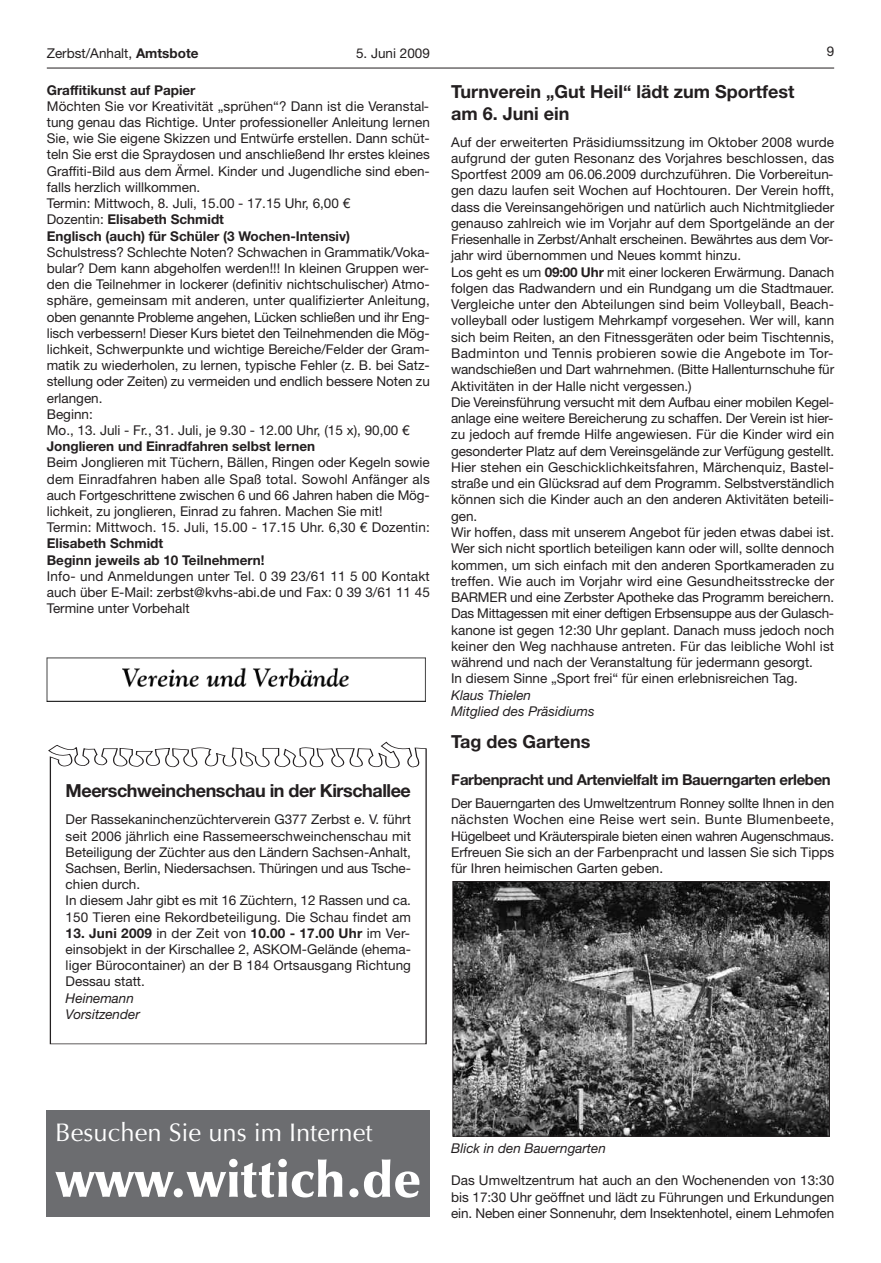
<style>
.page{position:relative;width:881px;height:1263px;background:#fff}
.page>*{position:absolute;margin:0;border:0;box-sizing:border-box;transform-origin:0 0}
.t1{font:900 51px "Optima";letter-spacing:-.005em;color:#fff}
.t2{font:25.5px "Optima";color:#fff}
.t3{font:700 18px/21.6px "Helvetica Neue LT";color:#231f20}
.t4{font:700 18px "Helvetica Neue LT";letter-spacing:-.025em;color:#231f20}
.t5{font:700 15px "Helvetica Neue LT";letter-spacing:-.025em;color:#231f20}
.t6{font:13.5px/16.2px "Helvetica Neue LT";color:#231f20}
.t7{font:700 13.5px/16.2px "Helvetica Neue LT";color:#231f20}
.t8{font:italic 13.5px/16.2px "Helvetica Neue LT";color:#231f20}
.s1{font-weight:700}
</style>
<div class="page">
<img style="left:454px;top:883px;width:373px;height:251px">
<div style="left:452px;top:881px;width:377px;height:255px;border:1px solid #231f20"></div>
<hr style="left:47px;top:68px;width:786px;height:1px;background:#231f20">
<img style="left:47px;top:658px;width:378px;height:44px">
<svg style="left:48px;top:741px;width:379px;height:303px"></svg>
<div style="left:47px;top:1110px;width:382px;height:106px;background:#6c6d70"></div>
<p class="t6" style="left:47px;top:46px;width:153px">Zerbst/Anhalt, <span class="s1">Amtsbote</span></p>
<p class="t6" style="left:356px;top:46px;width:75px">5. Juni 2009</p>
<p class="t6" style="left:826px;top:45px;width:9px">9</p>
<h3 class="t3" style="left:451px;top:82px;width:345px">Turnverein „Gut Heil“ lädt zum Sportfest am 6. Juni ein</h3>
<p class="t6" style="left:451px;top:135px;width:384px">Auf der erweiterten Präsidiumssitzung im Oktober 2008 wurde aufgrund der guten Resonanz des Vorjahres beschlossen, das Sportfest 2009 am 06.06.2009 durchzuführen. Die Vorbereitun&shy;gen dazu laufen seit Wochen auf Hochtouren. Der Verein hofft, dass die Vereinsangehörigen und natürlich auch Nichtmitglieder genauso zahlreich wie im Vorjahr auf dem Sportgelände an der Friesenhalle in Zerbst/Anhalt erscheinen. Bewährtes aus dem Vor&shy;jahr wird übernommen und Neues kommt hinzu.<br>Los geht es um <span class="s1">09:00 Uhr</span> mit einer lockeren Erwärmung. Danach folgen das Radwandern und ein Rundgang um die Stadtmauer.<br>Vergleiche unter den Abteilungen sind beim Volleyball, Beach&shy;volleyball oder lustigem Mehrkampf vorgesehen. Wer will, kann sich beim Reiten, an den Fitnessgeräten oder beim Tischtennis, Badminton und Tennis probieren sowie die Angebote im Tor&shy;wandschießen und Dart wahrnehmen. (Bitte Hallenturnschuhe für Aktivitäten in der Halle nicht vergessen.)<br>Die Vereinsführung versucht mit dem Aufbau einer mobilen Kegel&shy;anlage eine weitere Bereicherung zu schaffen. Der Verein ist hier&shy;zu jedoch auf fremde Hilfe angewiesen. Für die Kinder wird ein gesonderter Platz auf dem Vereinsgelände zur Verfügung gestellt.<br>Hier stehen ein Geschicklichkeitsfahren, Märchenquiz, Bastel&shy;straße und ein Glücksrad auf dem Programm. Selbstverständlich können sich die Kinder auch an den anderen Aktivitäten beteili&shy;gen.<br>Wir hoffen, dass mit unserem Angebot für jeden etwas dabei ist.<br>Wer sich nicht sportlich beteiligen kann oder will, sollte dennoch kommen, um sich einfach mit den anderen Sportkameraden zu treffen. Wie auch im Vorjahr wird eine Gesundheitsstrecke der BARMER und eine Zerbster Apotheke das Programm bereichern.<br>Das Mittagessen mit einer deftigen Erbsensuppe aus der Gulasch&shy;kanone ist gegen 12:30 Uhr geplant. Danach muss jedoch noch keiner den Weg nachhause antreten. Für das leibliche Wohl ist während und nach der Veranstaltung für jedermann gesorgt.<br>In diesem Sinne „Sport frei“ für einen erlebnisreichen Tag.</p>
<p class="t8" style="left:451px;top:688px;width:145px">Klaus Thielen<br>Mitglied des Präsidiums</p>
<h3 class="t3" style="left:451px;top:732px;width:141px">Tag des Gartens</h3>
<p class="t5" style="left:451px;top:774px;width:381px">Farbenpracht und Artenvielfalt im Bauerngarten erleben</p>
<p class="t6" style="left:451px;top:796px;width:384px;text-align:justify">Der Bauerngarten des Umweltzentrum Ronney sollte Ihnen in den nächsten Wochen eine Reise wert sein. Bunte Blumenbeete, Hügelbeet und Kräuterspirale bieten einen wahren Augenschmaus.<br>Erfreuen Sie sich an der Farbenpracht und lassen Sie sich Tipps für Ihren heimischen Garten geben.</p>
<p class="t7" style="left:47px;top:83px;width:150px">Graffitikunst auf Papier</p>
<p class="t6" style="left:47px;top:99px;width:384px">Möchten Sie vor Kreativität „sprühen“? Dann ist die Veranstal&shy;tung genau das Richtige. Unter professioneller Anleitung lernen Sie, wie Sie eigene Skizzen und Entwürfe erstellen. Dann schüt&shy;teln Sie erst die Spraydosen und anschließend Ihr erstes kleines Graffiti-Bild aus dem Ärmel. Kinder und Jugendliche sind eben&shy;falls herzlich willkommen.<br>Termin: Mittwoch, 8. Juli, 15.00 - 17.15 Uhr, 6,00 €<br>Dozentin: <span class="s1">Elisabeth Schmidt<br>Englisch (auch) für Schüler (3 Wochen-Intensiv)</span></p>
<p class="t6" style="left:47px;top:245px;width:384px">Schulstress? Schlechte Noten? Schwachen in Grammatik/Voka&shy;bular? Dem kann abgeholfen werden!!! In kleinen Gruppen wer&shy;den die Teilnehmer in lockerer (definitiv nichtschulischer) Atmo&shy;sphäre, gemeinsam mit anderen, unter qualifizierter Anleitung, oben genannte Probleme angehen, Lücken schließen und ihr Eng&shy;lisch verbessern! Dieser Kurs bietet den Teilnehmenden die Mög&shy;lichkeit, Schwerpunkte und wichtige Bereiche/Felder der Gram&shy;matik zu wiederholen, zu lernen, typische Fehler (z. B. bei Satz&shy;stellung oder Zeiten) zu vermeiden und endlich bessere Noten zu erlangen.<br>Beginn:<br>Mo., 13. Juli - Fr., 31. Juli, je 9.30 - 12.00 Uhr, (15 x), 90,00 €</p>
<p class="t7" style="left:47px;top:439px;width:270px">Jonglieren und Einradfahren selbst lernen</p>
<p class="t6" style="left:47px;top:456px;width:384px">Beim Jonglieren mit Tüchern, Bällen, Ringen oder Kegeln sowie dem Einradfahren haben alle Spaß total. Sowohl Anfänger als auch Fortgeschrittene zwischen 6 und 66 Jahren haben die Mög&shy;lichkeit, zu jonglieren, Einrad zu fahren. Machen Sie mit!<br>Termin: Mittwoch. 15. Juli, 15.00 - 17.15 Uhr. 6,30 € Dozentin:</p>
<p class="t7" style="left:47px;top:537px;width:219px">Elisabeth Schmidt<br>Beginn jeweils ab 10 Teilnehmern!</p>
<p class="t6" style="left:47px;top:569px;width:384px;text-align:justify">Info- und Anmeldungen unter Tel. 0 39 23/61 11 5 00 Kontakt auch über E-Mail: zerbst@kvhs-abi.de und Fax: 0 39 3/61 11 45<br>Termine unter Vorbehalt</p>
<h3 class="t4" style="left:66px;top:785px;width:347px">Meerschweinchenschau in der Kirschallee</h3>
<p class="t6" style="left:66px;top:813px;width:347px">Der Rassekaninchenzüchterverein G377 Zerbst e. V. führt seit 2006 jährlich eine Rassemeerschweinchenschau mit Beteiligung der Züchter aus den Ländern Sachsen-Anhalt, Sachsen, Berlin, Niedersachsen. Thüringen und aus Tsche&shy;chien durch.<br>In diesem Jahr gibt es mit 16 Züchtern, 12 Rassen und ca.<br>150 Tieren eine Rekordbeteiligung. Die Schau findet am</p>
<p class="t6" style="left:66px;top:926px;width:347px;text-align:justify"><span class="s1">13. Juni 2009</span> in der Zeit von <span class="s1">10.00 - 17.00 Uhr</span> im Ver&shy;einsobjekt in der Kirschallee 2, ASKOM-Gelände (ehema&shy;liger Bürocontainer) an der B 184 Ortsausgang Richtung Dessau statt.</p>
<p class="t8" style="left:66px;top:991px;width:76px">Heinemann<br>Vorsitzender</p>
<h2 class="t2" style="left:55px;top:1122px;width:318px">Besuchen Sie uns im Internet</h2>
<h1 class="t1" style="left:55px;top:1159px;width:367px">www.wittich.de</h1>
<p class="t8" style="left:451px;top:1141px;width:156px">Blick in den Bauerngarten</p>
<p class="t6" style="left:451px;top:1174px;width:384px;text-align:justify">Das Umweltzentrum hat auch an den Wochenenden von 13:30 bis 17:30 Uhr geöffnet und lädt zu Führungen und Erkundungen ein. Neben einer Sonnenuhr, dem Insektenhotel, einem Lehmofen</p>
</div>
